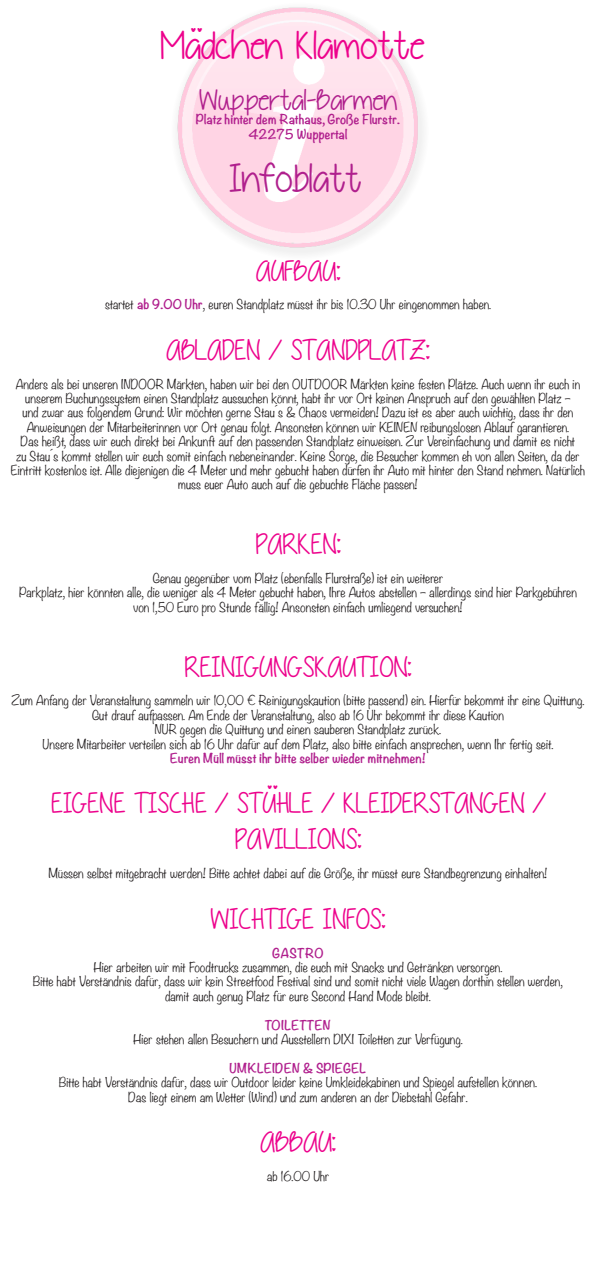
<style>
.page{position:relative;width:596px;height:1276px;background:#fff}
.page>*{position:absolute;margin:0;border:0;box-sizing:border-box;transform-origin:0 0}
.t1{font:40.8px "Daddys Girl";color:#b01f8d}
.t2{font:40.6px "Daddys Girl";color:#ed028c}
.t3{font:40px "Daddys Girl";color:#ed028c}
.t4{font:36px "Daddys Girl";color:#ed028c}
.t5{font:30px/36px "Daddys Girl";color:#ed028c;text-align:center}
.t6{font:30px "Daddys Girl";color:#b01f8d}
.t7{font:300 12px/14.4px "Noteworthy";color:#231f20;text-align:center}
.t8{font:700 12px/14.4px "Noteworthy";color:#b01f8d;text-align:center}
.s1{font-weight:700;color:#b01f8d}
</style>
<div class="page">
<img style="left:177px;top:7px;width:246px;height:247px">
<h3 class="t3" style="left:190px;top:0;width:14px">..</h3>
<h2 class="t2" style="left:160px;top:27px;width:266px">Madchen Klamotte</h2>
<h3 class="t6" style="left:199px;top:86px;width:200px">Wuppertal-Barmen</h3>
<p class="t8" style="left:196px;top:112px;width:206px">Platz hinter dem Rathaus, Große Flurstr.<br>42275 Wuppertal</p>
<h1 class="t1" style="left:229px;top:160px;width:133px">Infoblatt</h1>
<h3 class="t5" style="left:255px;top:253px;width:87px">AUFBAU:</h3>
<p class="t7" style="left:105px;top:297px;width:388px">startet <span class="s1">ab 9.00 Uhr</span>, euren Standplatz müsst ihr bis 10.30 Uhr eingenommen haben.</p>
<h3 class="t5" style="left:166px;top:333px;width:265px">ABLADEN / STANDPLATZ:</h3>
<p class="t7" style="left:11px;top:376px;width:575px">Anders als bei unseren INDOOR Märkten, haben wir bei den OUTDOOR Märkten keine festen Plätze. Auch wenn ihr euch in unserem Buchungssystem einen Standplatz aussuchen könnt, habt ihr vor Ort keinen Anspruch auf den gewählten Platz –<br>und zwar aus folgendem Grund: Wir möchten gerne Stau´s &amp; Chaos vermeiden! Dazu ist es aber auch wichtig, dass ihr den Anweisungen der Mitarbeiterinnen vor Ort genau folgt. Ansonsten können wir KEINEN reibungslosen Ablauf garantieren.<br>Das heißt, dass wir euch direkt bei Ankunft auf den passenden Standplatz einweisen. Zur Vereinfachung und damit es nicht<br>zu Stau´s kommt stellen wir euch somit einfach nebeneinander. Keine Sorge, die Besucher kommen eh von allen Seiten, da der Eintritt kostenlos ist. Alle diejenigen die 4 Meter und mehr gebucht haben dürfen ihr Auto mit hinter den Stand nehmen. Natürlich muss euer Auto auch auf die gebuchte Fläche passen!</p>
<h3 class="t5" style="left:255px;top:527px;width:87px">PARKEN:</h3>
<p class="t7" style="left:19px;top:571px;width:559px">Genau gegenüber vom Platz (ebenfalls Flurstraße) ist ein weiterer<br>Parkplatz, hier könnten alle, die weniger als 4 Meter gebucht haben, Ihre Autos abstellen – allerdings sind hier Parkgebühren von 1,50 Euro pro Stunde fällig! Ansonsten einfach umliegend versuchen!</p>
<h3 class="t5" style="left:184px;top:649px;width:229px">REINIGUNGSKAUTION:</h3>
<p class="t7" style="left:11px;top:693px;width:574px">Zum Anfang der Veranstaltung sammeln wir 10,00 € Reinigungskaution (bitte passend) ein. Hierfür bekommt ihr eine Quittung.<br>Gut drauf aufpassen. Am Ende der Veranstaltung, also ab 16 Uhr bekommt ihr diese Kaution<br>NUR gegen die Quittung und einen sauberen Standplatz zurück.<br>Unsere Mitarbeiter verteilen sich ab 16 Uhr dafür auf dem Platz, also bitte einfach ansprechen, wenn Ihr fertig seit.</p>
<p class="t8" style="left:170px;top:750px;width:257px">Euren Müll müsst ihr bitte selber wieder mitnehmen!</p>
<h3 class="t5" style="left:51px;top:786px;width:496px">EIGENE TISCHE / STUHLE / KLEIDERSTANGEN /<br>PAVILLIONS:</h3>
<p class="t7" style="left:48px;top:866px;width:500px">Müssen selbst mitgebracht werden! Bitte achtet dabei auf die Größe, ihr müsst eure Standbegrenzung einhalten!</p>
<h3 class="t5" style="left:210px;top:901px;width:177px">WICHTIGE INFOS:</h3>
<p class="t8" style="left:272px;top:945px;width:53px">GASTRO</p>
<p class="t7" style="left:33px;top:959px;width:531px">Hier arbeiten wir mit Foodtrucks zusammen, die euch mit Snacks und Getränken versorgen.<br>Bitte habt Verständnis dafür, dass wir kein Streetfood Festival sind und somit nicht viele Wagen dorthin stellen werden, damit auch genug Platz für eure Second Hand Mode bleibt.</p>
<p class="t8" style="left:265px;top:1017px;width:68px">TOILETTEN</p>
<p class="t7" style="left:133px;top:1031px;width:331px">Hier stehen allen Besuchern und Ausstellern DIXI Toiletten zur Verfügung.</p>
<p class="t8" style="left:229px;top:1060px;width:138px">UMKLEIDEN &amp; SPIEGEL</p>
<p class="t7" style="left:59px;top:1075px;width:479px">Bitte habt Verständnis dafür, dass wir Outdoor leider keine Umkleidekabinen und Spiegel aufstellen können.<br>Das liegt einem am Wetter (Wind) und zum anderen an der Diebstahl Gefahr.</p>
<h3 class="t5" style="left:260px;top:1125px;width:78px">ABBAU:</h3>
<p class="t7" style="left:267px;top:1168px;width:64px">ab 16.00 Uhr</p>
<h3 class="t4" style="left:266px;top:760px;width:13px">..</h3>
</div>
